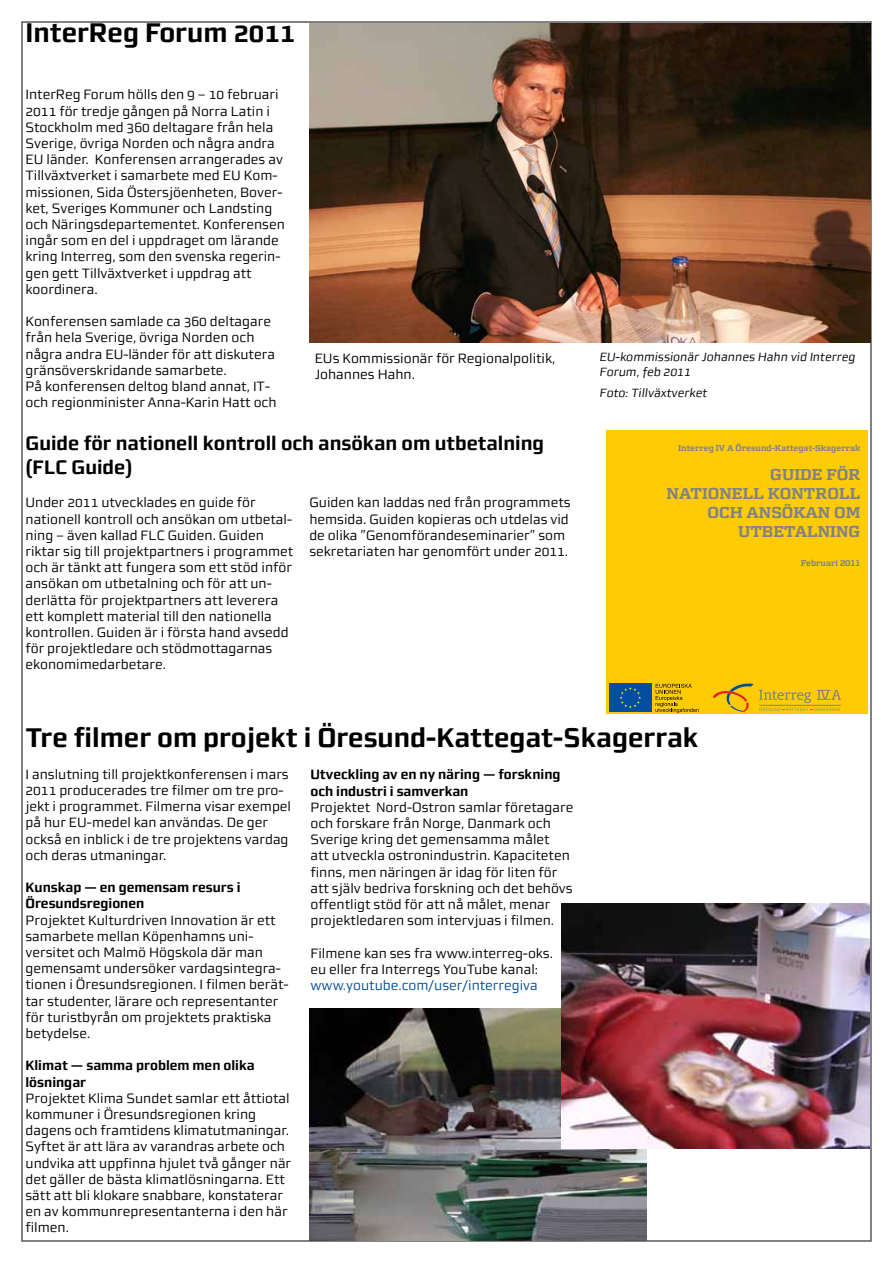
<style>
.page{position:relative;width:893px;height:1263px;background:#fff}
.page>*{position:absolute;margin:0;border:0;box-sizing:border-box;transform-origin:0 0}
.t1{font:700 27px "Morgan Sn Office";color:#000}
.t2{font:700 19.5px/23.4px "Morgan Sn Office";color:#000}
.t3{font:700 15.9px/19px "Morgan Avec";color:#808285;text-align:right}
.t4{font:13.5px/16.2px "Morgan Sn Office";color:#000}
.t5{font:700 13.5px/16.2px "Morgan Sn Office";color:#000}
.t6{font:13.5px "Morgan Sn Office";color:#004e96}
.t7{font:italic 12px/14.4px "Morgan Sn Office";color:#000}
.t8{font:700 8.4px "Morgan Avec";color:#808285}
</style>
<div class="page">
<img style="left:309px;top:1009px;width:337px;height:231px">
<img style="left:561px;top:903px;width:309px;height:245px">
<img style="left:309px;top:24px;width:562px;height:318px">
<div style="left:606px;top:431px;width:261px;height:283px;background:#ffcb05"></div>
<svg style="left:713px;top:683px;width:128px;height:29px"></svg>
<div style="left:609px;top:683px;width:43px;height:29px;background:#034ea2"></div>
<svg style="left:620px;top:687px;width:21px;height:21px"></svg>
<svg style="left:655px;top:684px;width:44px;height:29px"></svg>
<h1 class="t1" style="left:26px;top:17px;width:271px">InterReg Forum 2011</h1>
<p class="t4" style="left:26px;top:87px;width:261px">InterReg Forum hölls den 9 – 10 februari 2011 för tredje gången på Norra Latin i Stockholm med 360 deltagare från hela Sverige, övriga Norden och några andra EU länder. Konferensen arrangerades av Tillväxtverket i samarbete med EU Kom&shy;missionen, Sida Östersjöenheten, Bover&shy;ket, Sveriges Kommuner och Landsting och Näringsdepartementet. Konferensen ingår som en del i uppdraget om lärande kring Interreg, som den svenska regerin&shy;gen gett Tillväxtverket i uppdrag att koordinera.</p>
<p class="t4" style="left:26px;top:313px;width:253px">Konferensen samlade ca 360 deltagare från hela Sverige, övriga Norden och några andra EU-länder för att diskutera gränsöverskridande samarbete.<br>På konferensen deltog bland annat, IT&shy;och regionminister Anna-Karin Hatt och</p>
<p class="t4" style="left:315px;top:350px;width:242px">EUs Kommissionär för Regionalpolitik,<br>Johannes Hahn.</p>
<h2 class="t2" style="left:26px;top:432px;width:520px">Guide för nationell kontroll och ansökan om utbetalning (FLC Guide)</h2>
<p class="t4" style="left:26px;top:495px;width:269px">Under 2011 utvecklades en guide för nationell kontroll och ansökan om utbetal&shy;ning – även kallad FLC Guiden. Guiden riktar sig till projektpartners i programmet och är tänkt att fungera som ett stöd inför ansökan om utbetalning och för att un&shy;derlätta för projektpartners att leverera ett komplett material till den nationella kontrollen. Guiden är i första hand avsedd för projektledare och stödmottagarnas ekonomimedarbetare.</p>
<p class="t4" style="left:309px;top:495px;width:263px">Guiden kan laddas ned från programmets hemsida. Guiden kopieras och utdelas vid de olika ”Genomförandeseminarier” som sekretariaten har genomfört under 2011.</p>
<p class="t7" style="left:600px;top:350px;width:258px">EU-kommissionär Johannes Hahn vid Interreg<br>Forum, feb 2011</p>
<p class="t7" style="left:600px;top:386px;width:109px">Foto: Tillväxtverket</p>
<p class="t8" style="left:678px;top:443px;width:184px">Interreg IV A Öresund-Kattegat-Skagerrak</p>
<p class="t3" style="left:667px;top:465px;width:195px">GUIDE FÖR<br>NATIONELL KONTROLL<br>OCH ANSÖKAN OM<br>UTBETALNING</p>
<p class="t8" style="left:801px;top:558px;width:61px">Februari 2011</p>
<h1 class="t1" style="left:26px;top:722px;width:674px">Tre filmer om projekt i Öresund-Kattegat-Skagerrak</h1>
<p class="t4" style="left:26px;top:766px;width:267px">I anslutning till projektkonferensen i mars 2011 producerades tre filmer om tre pro&shy;jekt i programmet. Filmerna visar exempel på hur EU-medel kan användas. De ger också en inblick i de tre projektens vardag och deras utmaningar.</p>
<p class="t5" style="left:26px;top:879px;width:217px">Kunskap — en gemensam resurs i<br>Öresundsregionen</p>
<p class="t4" style="left:26px;top:912px;width:265px">Projektet Kulturdriven Innovation är ett samarbete mellan Köpenhamns uni&shy;versitet och Malmö Högskola där man gemensamt undersöker vardagsintegra&shy;tionen i Öresundsregionen. I filmen berät&shy;tar studenter, lärare och representanter för turistbyrån om projektets praktiska betydelse.</p>
<p class="t5" style="left:26px;top:1057px;width:231px">Klimat — samma problem men olika lösningar</p>
<p class="t4" style="left:26px;top:1090px;width:267px">Projektet Klima Sundet samlar ett åttiotal kommuner i Öresundsregionen kring dagens och framtidens klimatutmaningar.<br>Syftet är att lära av varandras arbete och undvika att uppfinna hjulet två gånger när det gäller de bästa klimatlösningarna. Ett sätt att bli klokare snabbare, konstaterar en av kommunrepresentanterna i den här filmen.</p>
<p class="t5" style="left:310px;top:766px;width:252px">Utveckling av en ny näring — forskning och industri i samverkan</p>
<p class="t4" style="left:310px;top:799px;width:264px">Projektet Nord-Ostron samlar företagare och forskare från Norge, Danmark och Sverige kring det gemensamma målet<br>att utveckla ostronindustrin. Kapaciteten finns, men näringen är idag för liten för att själv bedriva forskning och det behövs offentligt stöd för att nå målet, menar projektledaren som intervjuas i filmen.</p>
<p class="t4" style="left:310px;top:945px;width:244px">Filmene kan ses fra www.interreg-oks. eu eller fra Interregs YouTube kanal:</p>
<p class="t6" style="left:310px;top:977px;width:229px">www.youtube.com/user/interregiva</p>
</div>
